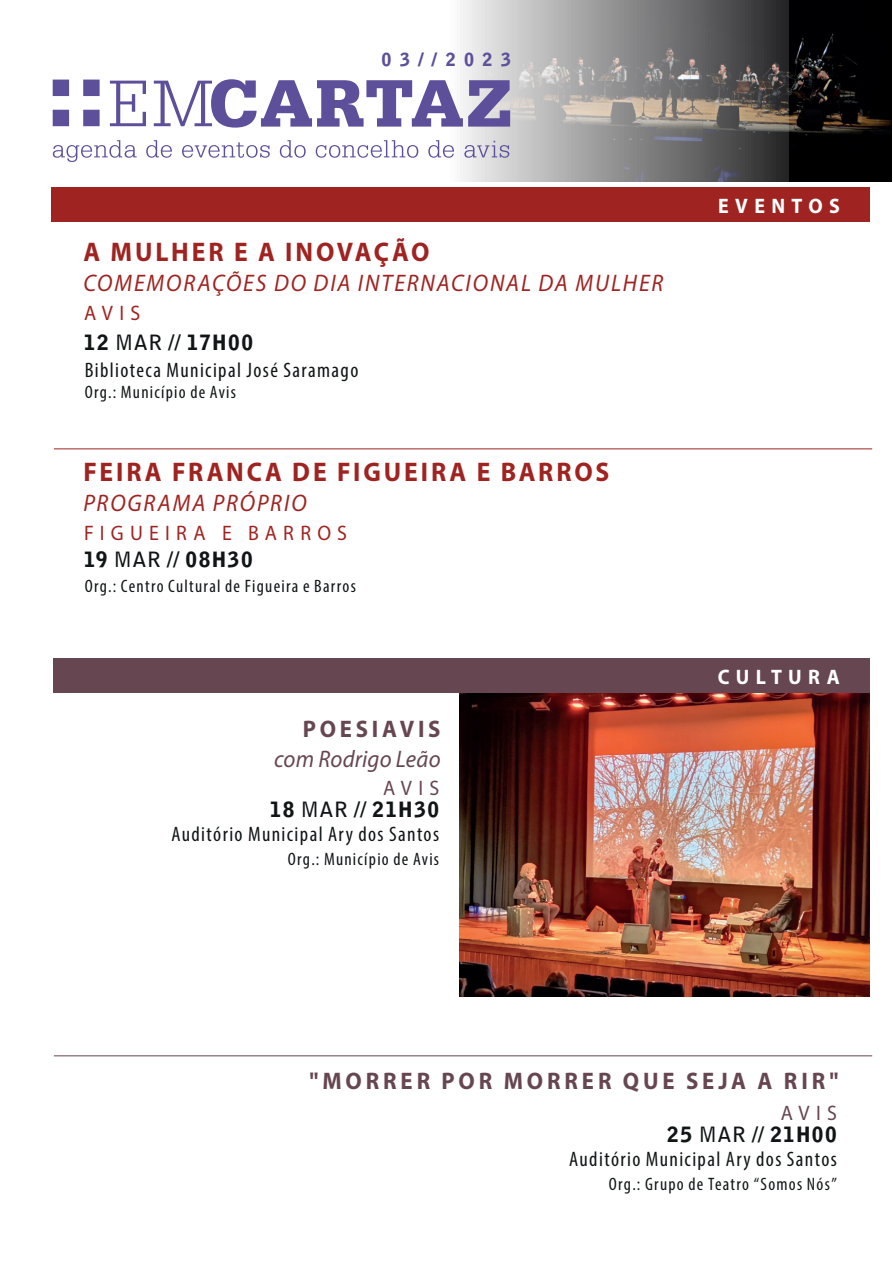
<style>
.page{position:relative;width:893px;height:1263px;background:#fff}
.page>*{position:absolute;margin:0;border:0;box-sizing:border-box;transform-origin:0 0}
.t1{font:700 27px "Myriad Pro";letter-spacing:.115em;color:#9f2421;scale:.95 1}
.t2{font:italic 24px "Myriad Pro";letter-spacing:.08em;color:#9f2421;scale:.95 1}
.t3{font:700 24px "Myriad Pro";letter-spacing:.165em;color:#664651;scale:.95 1}
.t4{font:italic 24px "Myriad Pro";letter-spacing:.01em;color:#664651;scale:.95 1}
.t5{font:condensed 21px "Myriad Pro";letter-spacing:.065em;color:#111516}
.t6{font:900 21px "Bell Gothic Std";letter-spacing:.06em;color:#111516}
.t7{font:21px "Myriad Pro";letter-spacing:.31em;color:#9f2421;scale:.95 1}
.t8{font:700 21px "Myriad Pro";letter-spacing:.32em;color:#fff;scale:.95 1}
.t9{font:21px "Myriad Pro";letter-spacing:.31em;color:#664651;scale:.95 1}
.t10{font:condensed 18px "Myriad Pro";letter-spacing:.07em;color:#111516}
.t11{font:900 18px "Bell Gothic Std";letter-spacing:.465em;color:#5e4f9b}
.s1{font-weight:700}
</style>
<div class="page">
<svg style="left:51px;top:187px;width:819px;height:35px"></svg>
<img style="left:788px;top:0;width:104px;height:182px">
<svg style="left:52px;top:0;width:736px;height:182px"></svg>
<svg style="left:53px;top:80px;width:16px;height:46px"></svg>
<svg style="left:83px;top:80px;width:17px;height:46px"></svg>
<svg style="left:110px;top:81px;width:36px;height:45px"></svg>
<svg style="left:154px;top:79px;width:356px;height:49px"></svg>
<svg style="left:53px;top:140px;width:84px;height:22px"></svg>
<svg style="left:146px;top:140px;width:26px;height:18px"></svg>
<svg style="left:182px;top:142px;width:88px;height:16px"></svg>
<svg style="left:280px;top:140px;width:26px;height:18px"></svg>
<svg style="left:316px;top:140px;width:102px;height:18px"></svg>
<svg style="left:428px;top:140px;width:26px;height:18px"></svg>
<svg style="left:464px;top:141px;width:45px;height:17px"></svg>
<img style="left:460px;top:692px;width:410px;height:304px">
<div style="left:54px;top:658px;width:816px;height:34px;background:#664651"></div>
<div style="left:52px;top:188px;width:818px;height:34px;background:#9f2421"></div>
<hr style="left:54px;top:1055px;width:818px;height:1px;background:#664651">
<hr style="left:54px;top:448px;width:818px;height:1px;background:#9f2421">
<p class="t11" style="left:382px;top:49px;width:131px">03//2023</p>
<h1 class="t1" style="left:83px;top:234px;width:366px">A MULHER E A INOVAÇÃO</h1>
<h2 class="t2" style="left:83px;top:268px;width:612px">COMEMORAÇÕES DO DIA INTERNACIONAL DA MULHER</h2>
<p class="t7" style="left:84px;top:300px;width:60px">AVIS</p>
<p class="t6" style="left:84px;top:331px;width:171px">12 <span class="s1">MAR //</span> 17H00</p>
<p class="t5" style="left:85px;top:357px;width:275px">Biblioteca Municipal José Saramago</p>
<p class="t10" style="left:85px;top:381px;width:153px">Org.: Município de Avis</p>
<h1 class="t1" style="left:83px;top:454px;width:555px">FEIRA FRANCA DE FIGUEIRA E BARROS</h1>
<h2 class="t2" style="left:83px;top:488px;width:236px">PROGRAMA PRÓPRIO</h2>
<p class="t7" style="left:84px;top:520px;width:278px">FIGUEIRA E BARROS</p>
<p class="t6" style="left:84px;top:548px;width:170px">19 <span class="s1">MAR //</span> 08H30</p>
<p class="t10" style="left:85px;top:575px;width:273px">Org.: Centro Cultural de Figueira e Barros</p>
<h2 class="t3" style="left:303px;top:713px;width:147px">POESIAVIS</h2>
<h2 class="t4" style="left:274px;top:744px;width:177px">com Rodrigo Leão</h2>
<p class="t9" style="left:383px;top:775px;width:60px">AVIS</p>
<p class="t6" style="left:270px;top:798px;width:171px">18 <span class="s1">MAR //</span> 21H30</p>
<p class="t5" style="left:171px;top:822px;width:269px">Auditório Municipal Ary dos Santos</p>
<p class="t10" style="left:288px;top:848px;width:153px">Org.: Município de Avis</p>
<p class="t8" style="left:718px;top:193px;width:130px">EVENTOS</p>
<p class="t8" style="left:718px;top:663px;width:130px">CULTURA</p>
<h2 class="t3" style="left:310px;top:1065px;width:558px">"MORRER POR MORRER QUE SEJA A RIR"</h2>
<p class="t9" style="left:781px;top:1099px;width:60px">AVIS</p>
<p class="t6" style="left:667px;top:1122px;width:171px">25 <span class="s1">MAR //</span> 21H00</p>
<p class="t5" style="left:569px;top:1146px;width:269px">Auditório Municipal Ary dos Santos</p>
<p class="t10" style="left:609px;top:1173px;width:230px">Org.: Grupo de Teatro “Somos Nós”</p>
</div>
